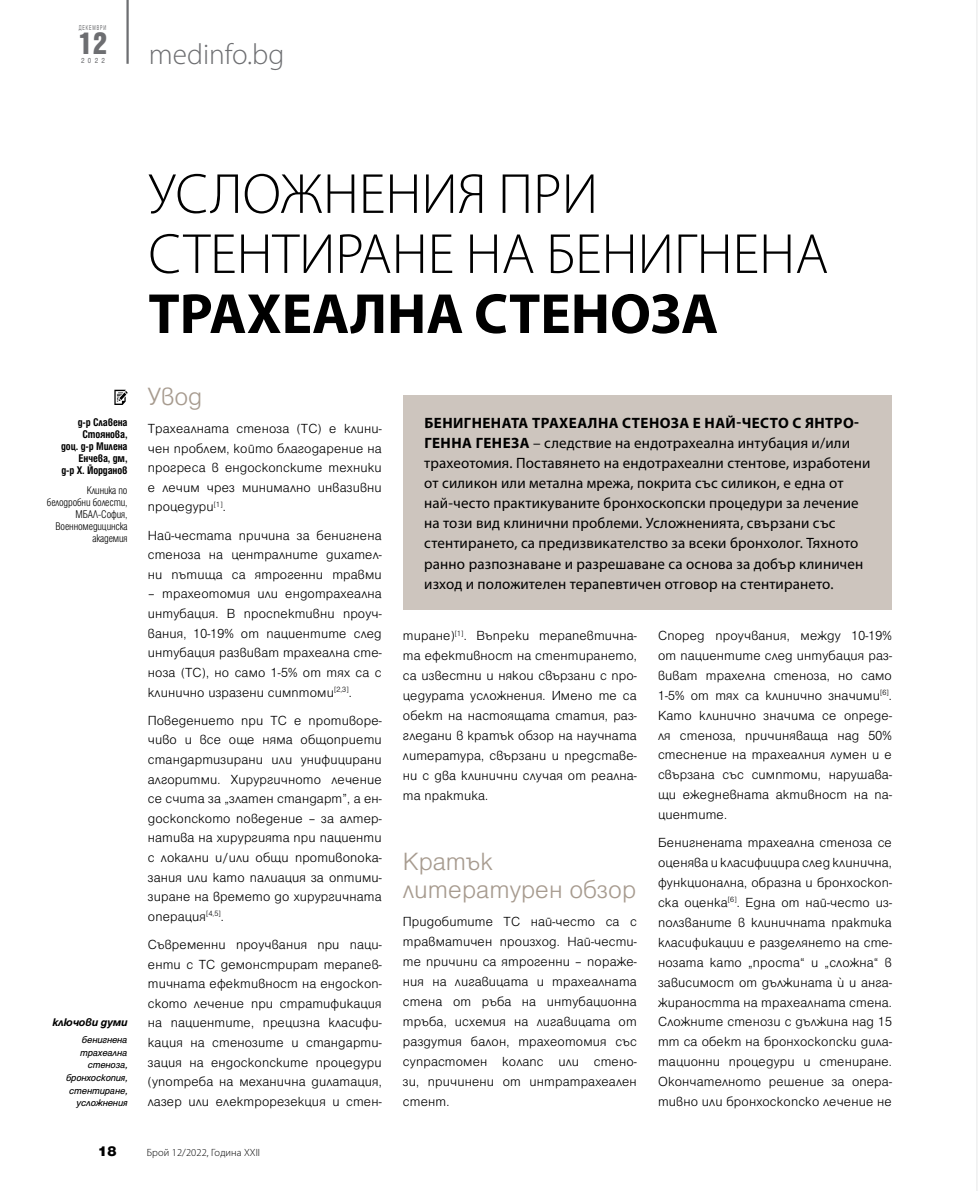
<style>
.page{position:relative;width:978px;height:1191px;background:#fff}
.page>*{position:absolute;margin:0;border:0;box-sizing:border-box;transform-origin:0 0}
.t1{font:300 57px/60px "Myriad Pro";color:#000}
.t2{font:700 57px "Myriad Pro";color:#000}
.t3{font:300 29.25px "Myriad Pro";color:#6d6e71}
.t4{font:700 27.45px "Iskar";color:#6d6e71}
.t5{font:300 27px/27.5px "Helen Pro";color:#a79b8f}
.t6{font:15px/20.1px "Myriad Pro";letter-spacing:.01em;color:#000}
.t7{font:900 15px "Helen Pro";color:#000}
.t8{font:300 14.25px/19.6px "Helen Pro";letter-spacing:.01em;color:#000;text-align:justify}
.t9{font:300 condensed 12px/12px "Helen Pro";letter-spacing:-.01em;color:#000;text-align:right}
.t10{font:700 condensed 12px/12px "Helen Pro";letter-spacing:-.01em;color:#000;text-align:right}
.t11{font:italic 700 12px "Helen Pro";letter-spacing:-.01em;color:#000}
.t12{font:italic 10.5px/12.6px "Helen Pro";letter-spacing:-.01em;color:#000;text-align:right}
.t13{font:300 10.5px "Myriad Pro";letter-spacing:.01em;color:#000}
.t14{font:7.95px "Helen Pro";color:#6d6e71;scale:.87 1}
.t15{font:7.5px "Helen Pro";letter-spacing:.205em;color:#6d6e71;scale:.57 1}
.s1{font-weight:700}
</style>
<div class="page">
<hr style="left:977px;top:0;width:1px;height:1191px;background:#e6e7e8">
<hr style="left:126px;top:0;width:3px;height:64px;background:#6d6e71">
<svg style="left:114px;top:390px;width:14px;height:15px"></svg>
<div style="left:403px;top:395px;width:489px;height:215px;background:#cdc5be"></div>
<p class="t15" style="left:79px;top:24px;width:49px">ДЕКЕМВРИ</p>
<p class="t14" style="left:81px;top:56px;width:29px">2022</p>
<h3 class="t4" style="left:79px;top:27px;width:30px">12</h3>
<h2 class="t3" style="left:149px;top:36px;width:137px">medinfo.bg</h2>
<h1 class="t1" style="left:148px;top:163px;width:681px">УСЛОЖНЕНИЯ ПРИ<br>СТЕНТИРАНЕ НА БЕНИГНЕНА</h1>
<h1 class="t2" style="left:148px;top:276px;width:571px">ТРАХЕАЛНА СТЕНОЗА</h1>
<p class="t10" style="left:61px;top:416px;width:68px">д-р Славена<br>Стоянова,<br>доц. д-р Милена<br>Енчева, дм,<br>д-р Х. Йорданов</p>
<p class="t9" style="left:47px;top:484px;width:82px">Клиника по белодробни болести,<br>МБАЛ-София,<br>Военномедицинска академия</p>
<p class="t11" style="left:52px;top:1016px;width:77px">ключови думи</p>
<p class="t12" style="left:66px;top:1033px;width:63px">бенигнена трахеална стеноза, бронхоскопия, стентиране, усложнения</p>
<h3 class="t5" style="left:148px;top:383px;width:56px">Увод</h3>
<p class="t8" style="left:148px;top:419px;width:235px">Трахеалната стеноза (ТС) е клини&shy;чен проблем, който благодарение на прогреса в ендоскопските техники е лечим чрез минимално инвазивни процедури<sup>[1]</sup>.</p>
<p class="t8" style="left:148px;top:525px;width:235px">Най-честата причина за бенигнена стеноза на централните дихател&shy;ни пътища са ятрогенни травми</p>
<p class="t8" style="left:148px;top:584px;width:235px">– трахеотомия или ендотрахеална интубация. В проспективни проуч&shy;вания, 10-19% от пациентите след интубация развиват трахеална сте&shy;ноза (ТС), но само 1-5% от тях са с клинично изразени симптоми<sup>[2,3]</sup>.</p>
<p class="t8" style="left:148px;top:710px;width:235px">Поведението при ТС е противоре&shy;чиво и все още няма общоприети стандартизирани или унифицирани алгоритми. Хирургичното лечение се счита за „златен стандарт”, а ен&shy;доскопското поведение – за алтер&shy;натива на хирургията при пациенти с локални и/или общи противопока&shy;зания или като палиация за оптими&shy;зиране на времето до хирургичната операция<sup>[4,5]</sup>.</p>
<p class="t8" style="left:148px;top:934px;width:235px">Съвременни проучвания при паци&shy;енти с ТС демонстрират терапев&shy;тичната ефективност на ендоскоп&shy;ското лечение при стратификация на пациентите, прецизна класифи&shy;кация на стенозите и стандарти&shy;зация на ендоскопските процедури (употреба на механична дилатация, лазер или електрорезекция и стен-</p>
<p class="t6" style="left:424px;top:412px;width:448px"><span class="s1">БЕНИГНЕНАТА ТРАХЕАЛНА СТЕНОЗА Е НАЙ-ЧЕСТО С ЯНТРО-ГЕННА ГЕНЕЗА</span> – следствие на ендотрахеална интубация и/или трахеотомия. Поставянето на ендотрахеални стентове, изработени от силикон или метална мрежа, покрита със силикон, е една от най-често практикуваните бронхоскопски процедури за лечение на този вид клинични проблеми. Усложненията, свързани със стентирането, са предизвикателство за всеки бронхолог. Тяхното ранно разпознаване и разрешаване са основа за добър клиничен изход и положителен терапевтичен отговор на стентирането.</p>
<p class="t8" style="left:403px;top:626px;width:235px">тиране)<sup>[1]</sup>. Въпреки терапевтична&shy;та ефективност на стентирането, са известни и някои свързани с про&shy;цедурата усложнения. Имено те са обект на настоящата статия, раз&shy;гледани в кратък обзор на научната литература, свързани и представе&shy;ни с два клинични случая от реална&shy;та практика.</p>
<h3 class="t5" style="left:403px;top:848px;width:235px">Кратък литературен обзор</h3>
<p class="t8" style="left:403px;top:911px;width:235px">Придобитите ТС най-често са с травматичен произход. Най-чести&shy;те причини са ятрогенни – пораже&shy;ния на лигавицата и трахеалната стена от ръба на интубационна тръба, исхемия на лигавицата от раздутия балон, трахеотомия със супрастомен колапс или стено&shy;зи, причинени от интратрахеален стент.</p>
<p class="t8" style="left:658px;top:626px;width:235px">Според проучвания, между 10-19% от пациентите след интубация раз&shy;виват трахелна стеноза, но само 1-5% от тях са клинично значими<sup>[6]</sup>.<br>Като клинично значима се опреде&shy;ля стеноза, причиняваща над 50% стеснение на трахеалния лумен и е свързана със симптоми, нарушава&shy;щи ежедневната активност на па&shy;циентите.</p>
<p class="t8" style="left:658px;top:833px;width:235px">Бенигнената трахеална стеноза се оценява и класифицира след клинична, функционална, образна и бронхоскоп&shy;ска оценка<sup>[6]</sup>. Една от най-често из&shy;ползваните в клиничната практика класификации е разделянето на сте&shy;нозата като „проста“ и „сложна“ в зависимост от дължината ù и анга&shy;жираността на трахеалната стена.<br>Сложните стенози с дължина над 15 mm са обект на бронхоскопски дила&shy;тационни процедури и стениране.<br>Окончателното решение за опера&shy;тивно или бронхоскопско лечение не</p>
<p class="t7" style="left:98px;top:1142px;width:21px">18</p>
<p class="t13" style="left:147px;top:1145px;width:115px">Брой 12/2022, Година XXII</p>
</div>
